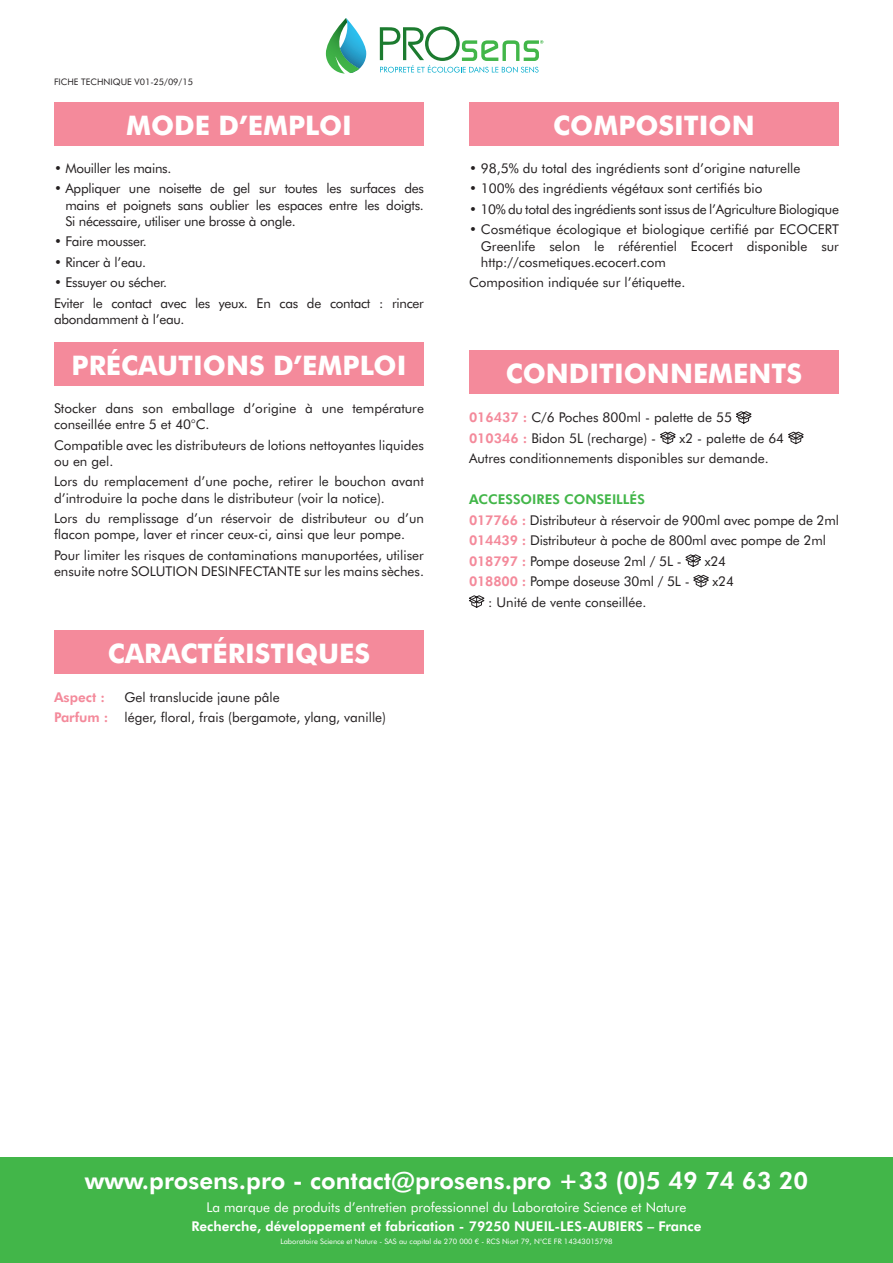
<style>
.page{position:relative;width:893px;height:1263px;background:#fff}
.page>*{position:absolute;margin:0;border:0;box-sizing:border-box;transform-origin:0 0}
.t1{font:700 27px "Futura BT";color:#fff}
.t2{font:800 24px "Futura BT";color:#fff}
.t3{font:13.5px/16.2px "Futura BT";color:#231f20}
.t4{font:13.5px/16.2px "Futura BT";letter-spacing:-.02em;color:#231f20}
.t5{font:13.5px "Futura BT";color:#fff}
.t6{font:800 13.5px "Futura BT";color:#fff}
.t7{font:800 13.5px "Futura BT";color:#42b649}
.t8{font:800 13.5px "Futura BT";color:#f48a9b}
.t9{font:9px "Futura BT";color:#231f20}
.t10{font:7.5px "Futura BT";color:#fff}
.s1{font-weight:800;color:#f48a9b}
</style>
<div class="page">
<svg style="left:380px;top:26px;width:163px;height:47px"></svg>
<svg style="left:326px;top:18px;width:40px;height:56px"></svg>
<div style="left:0;top:1157px;width:893px;height:106px;background:#42b649"></div>
<div style="left:54px;top:102px;width:370px;height:44px;background:#f48a9b"></div>
<div style="left:54px;top:342px;width:370px;height:44px;background:#f48a9b"></div>
<div style="left:54px;top:630px;width:370px;height:44px;background:#f48a9b"></div>
<div style="left:469px;top:102px;width:370px;height:44px;background:#f48a9b"></div>
<svg style="left:736px;top:411px;width:16px;height:13px"></svg>
<svg style="left:660px;top:431px;width:16px;height:13px"></svg>
<svg style="left:788px;top:431px;width:16px;height:13px"></svg>
<svg style="left:685px;top:554px;width:16px;height:13px"></svg>
<svg style="left:693px;top:574px;width:16px;height:14px"></svg>
<svg style="left:469px;top:595px;width:16px;height:13px"></svg>
<div style="left:469px;top:350px;width:370px;height:44px;background:#f48a9b"></div>
<p class="t9" style="left:54px;top:76px;width:140px">FICHE TECHNIQUE V01-25/09/15</p>
<p class="t1" style="left:126px;top:109px;width:227px">MODE D’EMPLOI</p>
<p class="t4" style="left:54px;top:160px;width:119px">• Mouiller les mains.</p>
<p class="t3" style="left:65px;top:180px;width:360px;text-align:justify;text-indent:-11px">• Appliquer une noisette de gel sur toutes les surfaces des mains et poignets sans oublier les espaces entre les doigts.<br>Si nécessaire, utiliser une brosse à ongle.</p>
<p class="t4" style="left:54px;top:233px;width:94px">• Faire mousser.</p>
<p class="t4" style="left:54px;top:254px;width:94px">• Rincer à l’eau.</p>
<p class="t4" style="left:54px;top:274px;width:115px">• Essuyer ou sécher.</p>
<p class="t4" style="left:54px;top:295px;width:371px">Eviter le contact avec les yeux. En cas de contact : rincer abondamment à l’eau.</p>
<p class="t1" style="left:72px;top:349px;width:336px">PRÉCAUTIONS D’EMPLOI</p>
<p class="t3" style="left:54px;top:400px;width:371px">Stocker dans son emballage d’origine à une température conseillée entre 5 et 40°C.</p>
<p class="t3" style="left:54px;top:437px;width:371px">Compatible avec les distributeurs de lotions nettoyantes liquides ou en gel.</p>
<p class="t3" style="left:54px;top:473px;width:371px">Lors du remplacement d’une poche, retirer le bouchon avant d’introduire la poche dans le distributeur (voir la notice).</p>
<p class="t3" style="left:54px;top:510px;width:371px">Lors du remplissage d’un réservoir de distributeur ou d’un flacon pompe, laver et rincer ceux-ci, ainsi que leur pompe.</p>
<p class="t3" style="left:54px;top:547px;width:371px">Pour limiter les risques de contaminations manuportées, utiliser ensuite notre SOLUTION DESINFECTANTE sur les mains sèches.</p>
<p class="t1" style="left:108px;top:637px;width:264px">CARACTÉRISTIQUES</p>
<p class="t8" style="left:54px;top:689px;width:52px">Aspect :</p>
<p class="t3" style="left:124px;top:689px;width:157px">Gel translucide jaune pâle</p>
<p class="t3" style="left:54px;top:709px;width:334px"><span class="s1">Parfum :</span> léger, floral, frais (bergamote, ylang, vanille)</p>
<p class="t1" style="left:553px;top:109px;width:203px">COMPOSITION</p>
<p class="t3" style="left:469px;top:160px;width:333px">• 98,5% du total des ingrédients sont d’origine naturelle</p>
<p class="t3" style="left:469px;top:180px;width:295px">• 100% des ingrédients végétaux sont certifiés bio</p>
<p class="t4" style="left:469px;top:201px;width:371px">• 10% du total des ingrédients sont issus de l’Agriculture Biologique</p>
<p class="t3" style="left:481px;top:221px;width:359px;text-align:justify;text-indent:-12px">• Cosmétique écologique et biologique certifié par ECOCERT Greenlife selon le référentiel Ecocert disponible sur http://cosmetiques.ecocert.com</p>
<p class="t3" style="left:469px;top:274px;width:218px">Composition indiquée sur l’étiquette.</p>
<p class="t1" style="left:506px;top:356px;width:298px">CONDITIONNEMENTS</p>
<p class="t3" style="left:469px;top:409px;width:265px"><span class="s1">016437 :</span> C/6 Poches 800ml - palette de 55</p>
<p class="t3" style="left:469px;top:430px;width:189px"><span class="s1">010346 :</span> Bidon 5L (recharge) -</p>
<p class="t3" style="left:679px;top:430px;width:106px">x2 - palette de 64</p>
<p class="t3" style="left:469px;top:450px;width:301px">Autres conditionnements disponibles sur demande.</p>
<p class="t7" style="left:469px;top:491px;width:177px">ACCESSOIRES CONSEILLÉS</p>
<p class="t3" style="left:469px;top:512px;width:371px"><span class="s1">017766 :</span> Distributeur à réservoir de 900ml avec pompe de 2ml</p>
<p class="t3" style="left:469px;top:532px;width:358px"><span class="s1">014439 :</span> Distributeur à poche de 800ml avec pompe de 2ml</p>
<p class="t3" style="left:469px;top:553px;width:214px"><span class="s1">018797 :</span> Pompe doseuse 2ml / 5L -</p>
<p class="t3" style="left:705px;top:553px;width:23px">x24</p>
<p class="t3" style="left:469px;top:573px;width:222px"><span class="s1">018800 :</span> Pompe doseuse 30ml / 5L -</p>
<p class="t3" style="left:712px;top:573px;width:23px">x24</p>
<p class="t3" style="left:488px;top:594px;width:160px">: Unité de vente conseillée.</p>
<h2 class="t2" style="left:85px;top:1165px;width:725px">www.prosens.pro - contact@prosens.pro +33 (0)5 49 74 63 20</h2>
<p class="t5" style="left:207px;top:1199px;width:481px">La marque de produits d’entretien professionnel du Laboratoire Science et Nature</p>
<p class="t6" style="left:192px;top:1218px;width:511px">Recherche, développement et fabrication - 79250 NUEIL-LES-AUBIERS – France</p>
<p class="t10" style="left:280px;top:1236px;width:334px">Laboratoire Science et Nature - SAS au capital de 270 000 € - RCS Niort 79, N°CE FR 14343015798</p>
</div>
